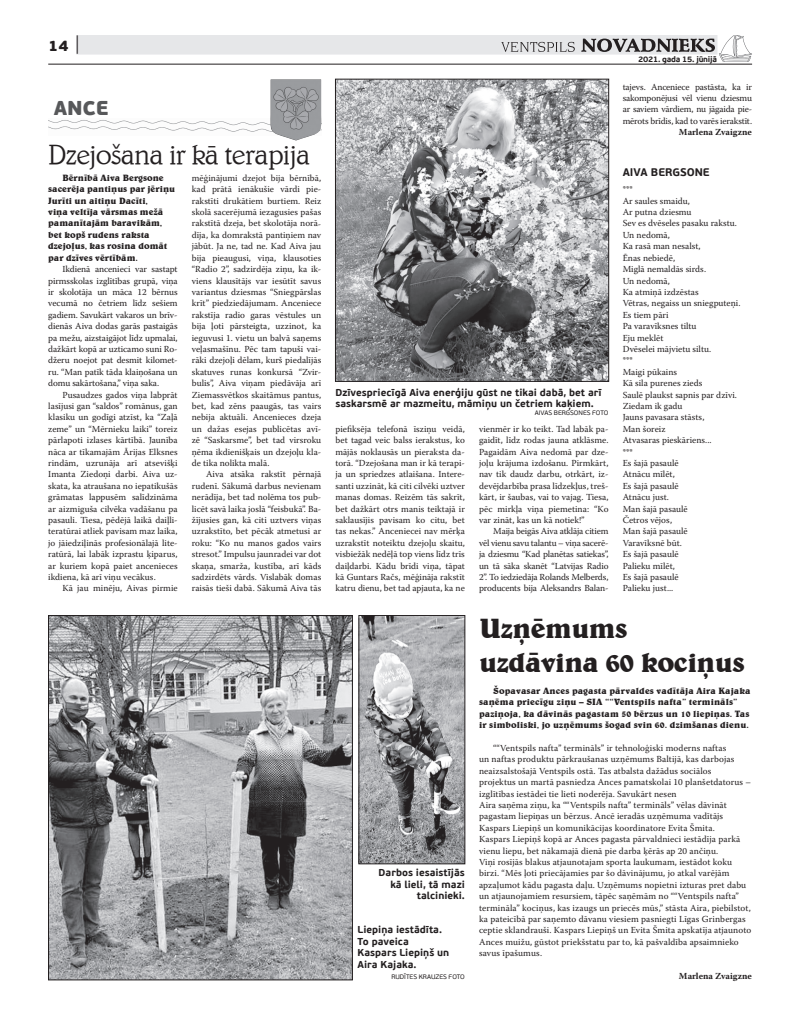
<style>
.page{position:relative;width:789px;height:1015px;background:#fff}
.page>*{position:absolute;margin:0;border:0;box-sizing:border-box;transform-origin:0 0}
.t1{font:700 28px/33.6px "Belwe TL";letter-spacing:-.02em;color:#231f20}
.t2{font:300 28px "Belwe TL";letter-spacing:-.03em;color:#231f20}
.t3{font:900 20px "PF Beau Sans Pro";color:#57585a}
.t4{font:900 15px "PF Beau Sans Pro";color:#231f20}
.t5{font:700 11px "PF Beau Sans Pro";color:#231f20}
.t6{font:700 10px/11.4px "PF Beau Sans Pro";color:#231f20}
.t7{font:9.2px/11.4px "Warnock Pro";letter-spacing:.01em;color:#231f20;text-align:justify}
.t8{font:700 9.2px/11.4px "Belwe TL";letter-spacing:.01em;color:#231f20}
.t9{font:700 9.2px "Warnock Pro";color:#231f20}
.t10{font:700 8px "PF Beau Sans Pro";letter-spacing:-.03em;color:#231f20}
.t11{font:6.5px "PF Beau Sans Pro";color:#231f20}
.s1{font-weight:100;font-size:20px}
</style>
<div class="page">
<div style="left:77px;top:35px;width:639px;height:19px;background:#e6e7e9"></div>
<hr style="left:48px;top:64px;width:703px;height:1px;background:#231f20">
<img style="left:719px;top:35px;width:32px;height:27px">
<svg style="left:581px;top:39px;width:133px;height:13px"></svg>
<svg style="left:501px;top:42px;width:73px;height:10px"></svg>
<img style="left:48px;top:120px;width:221px;height:12px">
<img style="left:269px;top:79px;width:52px;height:62px">
<img style="left:337px;top:81px;width:269px;height:298px">
<div style="left:335px;top:79px;width:273px;height:302px;border:1px solid #231f20"></div>
<img style="left:360px;top:617px;width:102px;height:245px">
<div style="left:358px;top:615px;width:106px;height:249px;border:1px solid #231f20"></div>
<img style="left:50px;top:617px;width:300px;height:361px">
<div style="left:48px;top:615px;width:304px;height:365px;border:1px solid #231f20"></div>
<h3 class="t4" style="left:48px;top:36px;width:33px">14 <span class="s1">|</span></h3>
<h2 class="t3" style="left:54px;top:95px;width:56px">ANCE</h2>
<h1 class="t2" style="left:48px;top:138px;width:263px">Dzejošana ir kā terapija</h1>
<p class="t8" style="left:48px;top:172px;width:128px;text-indent:14px">Bērnībā Aiva Bergsone sacerēja pantiņus par jēriņu<br>Jurīti un aitiņu Dacīti,<br>viņa veltīja vārsmas mežā pamanītajām baravikām, bet kopš rudens raksta dzejoļus, kas rosina domāt par dzīves vērtībām.</p>
<p class="t7" style="left:48px;top:263px;width:131px;text-indent:14px">Ikdienā ancenieci var sastapt pirmsskolas izglītības grupā, viņa ir skolotāja un māca 12 bērnus vecumā no četriem līdz sešiem gadiem. Savukārt vakaros un brīv&shy;dienās Aiva dodas garās pastaigās pa mežu, aizstaigājot līdz upmalai, dažkārt kopā ar uzticamo suni Ro&shy;džeru noejot pat desmit kilomet&shy;ru. “Man patīk tāda klaiņošana un domu sakārtošana,” viņa saka.</p>
<p class="t7" style="left:48px;top:389px;width:131px;text-indent:14px">Pusaudzes gados viņa labprāt lasījusi gan “saldos” romānus, gan klasiku un godīgi atzīst, ka “Zaļā zeme” un “Mērnieku laiki” toreiz pārlapoti izlases kārtībā. Jaunība nāca ar tīkamajām Ārijas Elksnes rindām, uzrunāja arī atsevišķi Imanta Ziedoņi darbi. Aiva uz&shy;skata, ka atraušana no iepatikušās grāmatas lappusēm salīdzināma ar aizmiguša cilvēka vadāšanu pa pasauli. Tiesa, pēdējā laikā daiļli&shy;teratūrai atliek pavisam maz laika, jo jāiedziļinās profesionālajā lite&shy;ratūrā, lai labāk izprastu ķiparus, ar kuriem kopā paiet ancenieces ikdiena, kā arī viņu vecākus.</p>
<p class="t7" style="left:62px;top:582px;width:117px">Kā jau minēju, Aivas pirmie</p>
<p class="t7" style="left:192px;top:172px;width:131px">mēģinājumi dzejot bija bērnībā, kad prātā ienākušie vārdi pie&shy;rakstīti drukātiem burtiem. Reiz skolā sacerējumā iezagusies pašas rakstītā dzeja, bet skolotāja norā&shy;dīja, ka domrakstā pantiņiem nav jābūt. Ja ne, tad ne. Kad Aiva jau bija pieaugusi, viņa, klausoties “Radio 2”, sadzirdēja ziņu, ka ik&shy;viens klausītājs var iesūtīt savus variantus dziesmas “Sniegpārslas krīt” piedziedājumam. Anceniece rakstīja radio garas vēstules un bija ļoti pārsteigta, uzzinot, ka ieguvusi 1. vietu un balvā saņems veļasmašīnu. Pēc tam tapuši vai&shy;rāki dzejoļi dēlam, kurš piedalījās skatuves runas konkursā “Zvir&shy;bulis”, Aiva viņam piedāvāja arī Ziemassvētkos skaitāmus pantus, bet, kad zēns paaugās, tas vairs nebija aktuāli. Ancenieces dzeja un dažas esejas publicētas avī&shy;zē “Saskarsme”, bet tad virsroku ņēma ikdienišķais un dzejoļu kla&shy;de tika nolikta malā.</p>
<p class="t7" style="left:192px;top:468px;width:131px;text-indent:14px">Aiva atsāka rakstīt pērnajā rudenī. Sākumā darbus nevienam nerādīja, bet tad nolēma tos pub&shy;licēt savā laika joslā “feisbukā”. Ba&shy;žījusies gan, kā citi uztvers viņas uzrakstīto, bet pēcāk atmetusi ar roku: “Ko nu manos gados vairs stresot.” Impulsu jaunradei var dot skaņa, smarža, kustība, arī kāds sadzirdēts vārds. Vislabāk domas raisās tieši dabā. Sākumā Aiva tās</p>
<p class="t6" style="left:335px;top:387px;width:267px">Dzīvespriecīgā Aiva enerģiju gūst ne tikai dabā, bet arī saskarsmē ar mazmeitu, māmiņu un četriem kaķiem.</p>
<p class="t11" style="left:534px;top:409px;width:75px">AIVAS BERGSONES FOTO</p>
<p class="t7" style="left:335px;top:423px;width:131px">piefiksēja telefonā īsziņu veidā, bet tagad veic balss ierakstus, ko mājās noklausās un pieraksta da&shy;torā. “Dzejošana man ir kā terapi&shy;ja un spriedzes atlaišana. Intere&shy;santi uzzināt, kā citi cilvēki uztver manas domas. Reizēm tās sakrīt, bet dažkārt otrs manis teiktajā ir saklausījis pavisam ko citu, bet tas nekas.” Anceniecei nav mērķa uzrakstīt noteiktu dzejoļu skaitu, visbiežāk nedēļā top viens līdz trīs daiļdarbi. Kādu brīdi viņa, tāpat kā Guntars Račs, mēģināja rakstīt katru dienu, bet tad apjauta, ka ne</p>
<p class="t7" style="left:478px;top:423px;width:131px">vienmēr ir ko teikt. Tad labāk pa&shy;gaidīt, līdz rodas jauna atklāsme.<br>Pagaidām Aiva nedomā par dze&shy;joļu krājuma izdošanu. Pirmkārt, nav tik daudz darbu, otrkārt, iz&shy;devējdarbība prasa līdzekļus, treš&shy;kārt, ir šaubas, vai to vajag. Tiesa, pēc mirkļa viņa piemetina: “Ko var zināt, kas un kā notiek!”</p>
<p class="t7" style="left:478px;top:525px;width:131px;text-indent:14px">Maija beigās Aiva atklāja citiem vēl vienu savu talantu – viņa sacerē&shy;ja dziesmu “Kad planētas satiekas”, un tā sāka skanēt “Latvijas Radio 2”. To iedziedāja Rolands Melberds, producents bija Aleksandrs Balan-</p>
<p class="t10" style="left:637px;top:54px;width:80px">2021. gada 15. jūnijā</p>
<p class="t7" style="left:622px;top:81px;width:131px">tajevs. Anceniece pastāsta, ka ir sakomponējusi vēl vienu dziesmu ar saviem vārdiem, nu jāgaida pie&shy;mērots brīdis, kad to varēs ierakstīt.</p>
<p class="t9" style="left:678px;top:127px;width:75px">Marlena Zvaigzne</p>
<p class="t5" style="left:622px;top:165px;width:14px">Aiva</p>
<p class="t5" style="left:650px;top:165px;width:16px">Bergsone</p>
<p class="t7" style="left:622px;top:183px;width:119px;text-align:left">***<br>Ar saules smaidu,<br>Ar putna dziesmu<br>Sev es dvēseles pasaku rakstu.<br>Un nedomā,<br>Ka rasā man nesalst,<br>Ēnas nebiedē,<br>Miglā nemaldās sirds.<br>Un nedomā,<br>Ka atmiņā izdzēstas<br>Vētras, negaiss un sniegputeņi.<br>Es tiem pāri<br>Pa varavīksnes tiltu<br>Eju meklēt<br>Dvēselei mājvietu siltu.<br>***<br>Maigi pūkains<br>Kā sila purenes zieds<br>Saulē plaukst sapnis par dzīvi.<br>Ziedam ik gadu<br>Jauns pavasara stāsts,<br>Man šoreiz<br>Atvasaras pieskāriens...<br>***<br>Es šajā pasaulē<br>Atnācu mīlēt,<br>Es šajā pasaulē<br>Atnācu just.<br>Man šajā pasaulē<br>Četros vējos,<br>Man šajā pasaulē<br>Varavīksnē būt.<br>Es šajā pasaulē<br>Palieku mīlēt,<br>Es šajā pasaulē<br>Palieku just...</p>
<p class="t6" style="left:378px;top:867px;width:88px;text-align:right">Darbos iesaistījās kā lieli, tā mazi talcinieki.</p>
<p class="t6" style="left:357px;top:924px;width:93px">Liepiņa iestādīta.<br>To paveica<br>Kaspars Liepiņš un<br>Aira Kajaka.</p>
<p class="t11" style="left:391px;top:973px;width:75px">RUDĪTES KRAUZES FOTO</p>
<h1 class="t1" style="left:478px;top:611px;width:267px">Uzņēmums uzdāvina 60 kociņus</h1>
<p class="t8" style="left:478px;top:685px;width:273px;text-indent:14px">Šopavasar Ances pagasta pārvaldes vadītāja Aira Kajaka saņēma priecīgu ziņu – SIA ““Ventspils nafta” termināls” paziņoja, ka dāvinās pagastam 50 bērzus un 10 liepiņas. Tas ir simboliski, jo uzņēmums šogad svin 60. dzimšanas dienu.</p>
<p class="t7" style="left:478px;top:742px;width:273px;text-align:left;text-indent:14px">““Ventspils nafta” termināls” ir tehnoloģiski moderns naftas<br>un naftas produktu pārkraušanas uzņēmums Baltijā, kas darbojas neaizsalstošajā Ventspils ostā. Tas atbalsta dažādus sociālos<br>projektus un martā pasniedza Ances pamatskolai 10 planšetdatorus – izglītības iestādei tie lieti noderēja. Savukārt nesen<br>Aira saņēma ziņu, ka ““Ventspils nafta” termināls” vēlas dāvināt pagastam liepiņas un bērzus. Ancē ieradās uzņēmuma vadītājs Kaspars Liepiņš un komunikācijas koordinatore Evita Šmita.<br>Kaspars Liepiņš kopā ar Ances pagasta pārvaldnieci iestādīja parkā vienu liepu, bet nākamajā dienā pie darba ķērās ap 20 ančiņu.<br>Viņi rosījās blakus atjaunotajam sporta laukumam, iestādot koku birzi. “Mēs ļoti priecājamies par šo dāvinājumu, jo atkal varējām apzaļumot kādu pagasta daļu. Uzņēmums nopietni izturas pret dabu un atjaunojamiem resursiem, tāpēc saņēmām no ““Ventspils nafta” termināla” kociņus, kas izaugs un priecēs mūs,” stāsta Aira, piebilstot, ka pateicībā par saņemto dāvanu viesiem pasniegti Līgas Grinbergas ceptie sklandrauši. Kaspars Liepiņš un Evita Šmita apskatīja atjaunoto Ances muižu, gūstot priekšstatu par to, kā pašvaldība apsaimnieko savus īpašumus.</p>
<p class="t9" style="left:678px;top:970px;width:75px">Marlena Zvaigzne</p>
</div>
